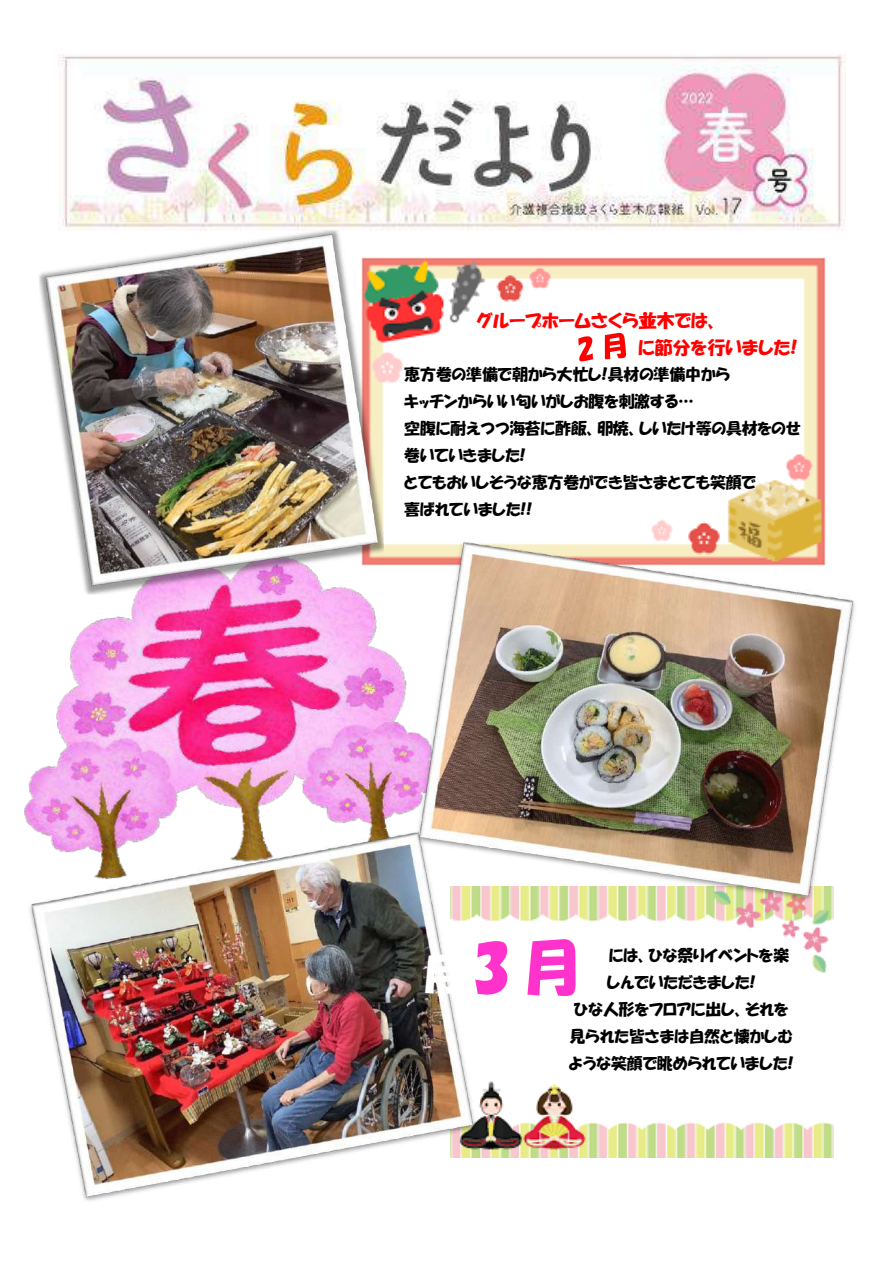
<style>
.page{position:relative;width:893px;height:1263px;background:#fff}
.page>*{position:absolute;margin:0;border:0;box-sizing:border-box;transform-origin:0 0}
.t1{font:60.15px "HGP Soei Kakupoptai";color:#f3c}
.t2{font:18px/27px "HGP Soei Kakupoptai";color:#f00}
.t3{font:15.9px/27px "HGP Soei Kakupoptai";color:#000}
.s1{font-size:42.15px;color:#fff}
</style>
<div class="page">
<img style="left:480px;top:905px;width:353px;height:253px">
<img style="left:384px;top:257px;width:442px;height:281px">
<img style="left:24px;top:527px;width:437px;height:300px">
<img style="left:58px;top:54px;width:787px;height:177px">
<img style="left:30px;top:827px;width:450px;height:374px">
<img style="left:39px;top:230px;width:345px;height:364px">
<img style="left:412px;top:538px;width:443px;height:367px">
<img style="left:547px;top:312px;width:111px;height:70px">
<svg style="left:578px;top:336px;width:15px;height:25px"></svg>
<svg style="left:605px;top:333px;width:21px;height:26px"></svg>
<p class="t2" style="left:638px;top:307px;width:161px;text-indent:-162px">グループホームさくら並木では、<br>に節分を行いました!</p>
<p class="t3" style="left:404px;top:361px;width:398px">恵方巻の準備で朝から大忙し!具材の準備中から<br>キッチンからいい匂いがしお腹を刺激する…<br>空腹に耐えつつ海苔に酢飯、卵焼、しいたけ等の具材をのせ巻いていきました!<br>とてもおいしそうな恵方巻ができ皆さまとても笑顔で<br>喜ばれていました!!</p>
<h1 class="t1" style="left:422px;top:937px;width:162px"><span class="s1">月</span>3月</h1>
<p class="t3" style="left:609px;top:942px;width:181px">には、ひな祭りイベントを楽</p>
<p class="t3" style="left:607px;top:969px;width:150px">しんでいただきました!</p>
<p class="t3" style="left:574px;top:996px;width:216px">ひな人形をフロアに出し、それを</p>
<p class="t3" style="left:570px;top:1023px;width:225px">見られた皆さまは自然と懐かしむ</p>
<p class="t3" style="left:569px;top:1050px;width:226px">ような笑顔で眺められていました!</p>
</div>
